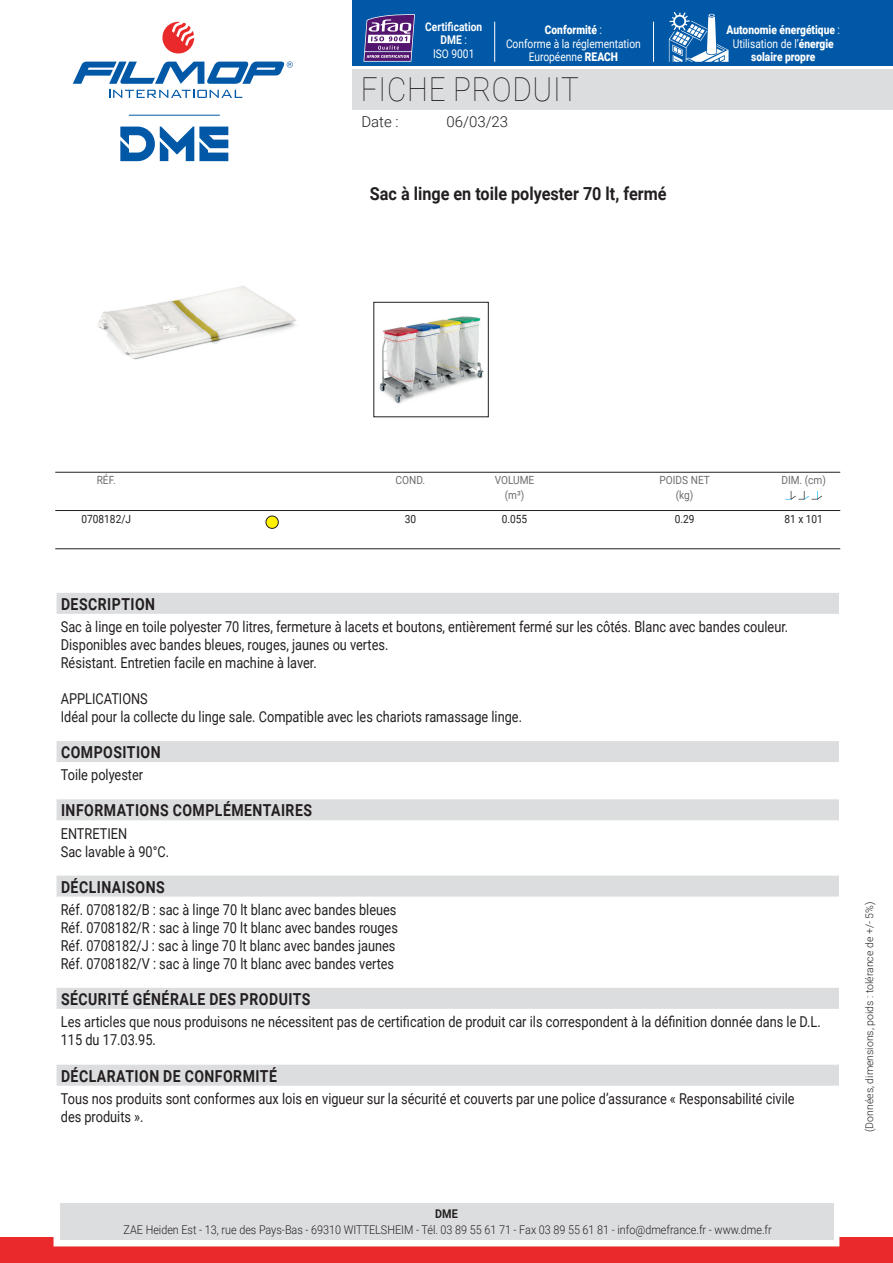
<style>
.page{position:relative;width:893px;height:1263px;background:#fff}
.page>*{position:absolute;margin:0;border:0;box-sizing:border-box;transform-origin:0 0}
.t1{font:100 33px "Roboto";letter-spacing:.025em;color:#231f20;scale:.9 1}
.t2{font:700 18px "Roboto";color:#231f20;scale:.9 1}
.t3{font:700 16.5px "Roboto";letter-spacing:.035em;color:#231f20;scale:.85 1}
.t4{font:15px/18px "Roboto";color:#231f20;scale:.85 1}
.t5{font:300 15px "Roboto";color:#231f20}
.t6{font:300 12px "Roboto";color:#231f20;scale:.9 1}
.t7{font:900 12px/13.5px "Roboto";color:#fff;text-align:center;scale:.85 1}
.t8{font:12px/13.5px "Roboto";color:#fff;text-align:center;scale:.85 1}
.t9{font:700 12px/13.5px "Roboto";color:#fff;text-align:center;scale:.85 1}
.t10{font:700 12px "Roboto";color:#231f20;scale:.9 1}
.t11{font:11.25px/15px "Roboto";color:#6c6d70;text-align:center;scale:.9 1}
.t12{font:11.25px "Roboto";color:#231f20;scale:.9 1}
.t13{font:300 10.5px "Roboto";color:#231f20}
.s1{font-weight:400}
.s2{font-weight:900}
</style>
<div class="page">
<div style="left:353px;top:69px;width:540px;height:40px;background:#dcdddf"></div>
<svg style="left:109px;top:90px;width:133px;height:8px"></svg>
<svg style="left:162px;top:22px;width:32px;height:32px"></svg>
<svg style="left:73px;top:61px;width:220px;height:23px"></svg>
<div style="left:353px;top:0;width:540px;height:66px;background:#0158a6"></div>
<div style="left:0;top:1237px;width:893px;height:26px;background:#e9292a"></div>
<div style="left:54px;top:1197px;width:785px;height:49px;border:12px solid #fff"></div>
<div style="left:60px;top:1203px;width:773px;height:37px;background:#dcdddf"></div>
<svg style="left:120px;top:126px;width:108px;height:35px"></svg>
<hr style="left:129px;top:115px;width:91px;height:1px;background:#0158a6">
<hr style="left:653px;top:22px;width:1px;height:40px;background:#fff">
<hr style="left:494px;top:22px;width:1px;height:40px;background:#fff">
<svg style="left:669px;top:12px;width:59px;height:50px"></svg>
<svg style="left:363px;top:14px;width:52px;height:48px;background:#7a619e"></svg>
<hr style="left:365px;top:51px;width:46px;height:1px;background:#fff">
<img style="left:97px;top:286px;width:199px;height:74px">
<img style="left:379px;top:316px;width:105px;height:88px">
<div style="left:57px;top:593px;width:782px;height:21px;background:#dcdddf"></div>
<div style="left:57px;top:741px;width:782px;height:21px;background:#dcdddf"></div>
<div style="left:57px;top:799px;width:782px;height:21px;background:#dcdddf"></div>
<div style="left:57px;top:875px;width:782px;height:21px;background:#dcdddf"></div>
<div style="left:57px;top:988px;width:782px;height:21px;background:#dcdddf"></div>
<div style="left:57px;top:1065px;width:782px;height:21px;background:#dcdddf"></div>
<hr style="left:55px;top:472px;width:785px;height:1px;background:#231f20">
<hr style="left:55px;top:548px;width:785px;height:1px;background:#231f20">
<hr style="left:55px;top:510px;width:785px;height:1px;background:#231f20">
<div style="left:266px;top:516px;width:12px;height:12px;background:#fff101;border-radius:50%"></div>
<div style="left:266px;top:516px;width:12px;height:12px;border:1px solid #231f20;border-radius:50%"></div>
<svg style="left:785px;top:491px;width:37px;height:9px"></svg>
<p class="t9" style="left:425px;top:19px;width:68px">Certification<br>DME <span class="s1">:<br>ISO 9001</span></p>
<p class="t7" style="left:727px;top:23px;width:135px">Autonomie énergétique <span class="s1">:<br>Utilisation de l’</span>énergie solaire propre</p>
<p class="t8" style="left:506px;top:23px;width:160px"><span class="s2">Conformité</span> :<br>Conforme à la réglementation<br>Européenne <span class="s2">REACH</span></p>
<h1 class="t1" style="left:361px;top:66px;width:244px">FICHE PRODUIT</h1>
<p class="t5" style="left:361px;top:111px;width:39px">Date :</p>
<p class="t5" style="left:446px;top:111px;width:63px">06/03/23</p>
<p class="t2" style="left:370px;top:181px;width:331px">Sac à linge en toile polyester 70 lt, fermé</p>
<p class="t11" style="left:97px;top:473px;width:23px">RÉF.</p>
<p class="t12" style="left:82px;top:511px;width:57px">0708182/J</p>
<p class="t11" style="left:396px;top:473px;width:34px">COND.</p>
<p class="t12" style="left:405px;top:511px;width:14px">30</p>
<p class="t11" style="left:495px;top:473px;width:46px">VOLUME (m³)</p>
<p class="t12" style="left:502px;top:511px;width:30px">0.055</p>
<p class="t11" style="left:659px;top:473px;width:57px">POIDS NET (kg)</p>
<p class="t12" style="left:675px;top:511px;width:23px">0.29</p>
<p class="t11" style="left:781px;top:473px;width:51px">DIM. (cm)</p>
<p class="t12" style="left:784px;top:511px;width:44px">81 x 101</p>
<p class="t3" style="left:61px;top:592px;width:112px">DESCRIPTION</p>
<p class="t4" style="left:61px;top:617px;width:857px">Sac à linge en toile polyester 70 litres, fermeture à lacets et boutons, entièrement fermé sur les côtés. Blanc avec bandes couleur.<br>Disponibles avec bandes bleues, rouges, jaunes ou vertes.<br>Résistant. Entretien facile en machine à laver.</p>
<p class="t4" style="left:61px;top:689px;width:544px">APPLICATIONS<br>Idéal pour la collecte du linge sale. Compatible avec les chariots ramassage linge.</p>
<p class="t3" style="left:61px;top:741px;width:119px">COMPOSITION</p>
<p class="t4" style="left:61px;top:765px;width:98px">Toile polyester</p>
<p class="t3" style="left:61px;top:799px;width:297px">INFORMATIONS COMPLÉMENTAIRES</p>
<p class="t4" style="left:61px;top:824px;width:129px">ENTRETIEN<br>Sac lavable à 90°C.</p>
<p class="t3" style="left:61px;top:875px;width:123px">DÉCLINAISONS</p>
<p class="t4" style="left:61px;top:900px;width:398px">Réf. 0708182/B : sac à linge 70 lt blanc avec bandes bleues Réf. 0708182/R : sac à linge 70 lt blanc avec bandes rouges Réf. 0708182/J : sac à linge 70 lt blanc avec bandes jaunes Réf. 0708182/V : sac à linge 70 lt blanc avec bandes vertes</p>
<p class="t3" style="left:61px;top:987px;width:295px">SÉCURITÉ GÉNÉRALE DES PRODUITS</p>
<p class="t4" style="left:61px;top:1012px;width:896px">Les articles que nous produisons ne nécessitent pas de certification de produit car ils correspondent à la définition donnée dans le D.L.<br>115 du 17.03.95.</p>
<p class="t3" style="left:61px;top:1064px;width:256px">DÉCLARATION DE CONFORMITÉ</p>
<p class="t4" style="left:61px;top:1089px;width:865px">Tous nos produits sont conformes aux lois en vigueur sur la sécurité et couverts par une police d’assurance « Responsabilité civile des produits ».</p>
<p class="t10" style="left:435px;top:1205px;width:27px">DME</p>
<p class="t6" style="left:124px;top:1222px;width:722px">ZAE Heiden Est - 13, rue des Pays-Bas - 69310 WITTELSHEIM - Tél. 03 89 55 61 71 - Fax 03 89 55 61 81 - info@dmefrance.fr - www.dme.fr</p>
<p class="t13" style="left:862px;top:1132px;width:232px;rotate:-90deg">(Données, dimensions, poids : tolérance de +/- 5%)</p>
</div>
